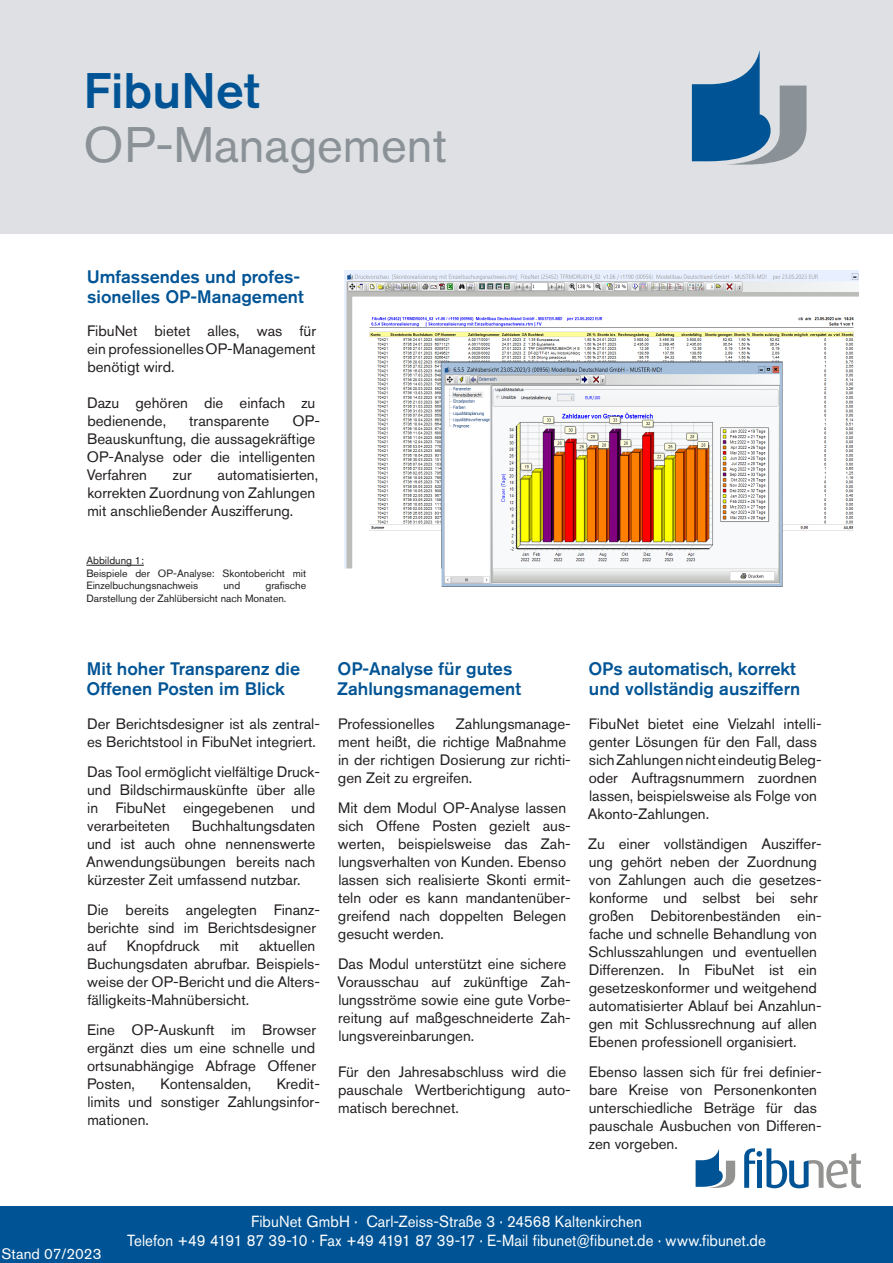
<style>
.page{position:relative;width:893px;height:1263px;background:#fff}
.page>*{position:absolute;margin:0;border:0;box-sizing:border-box;transform-origin:0 0}
.head_light{font:49.5px "Akzidenz Grotesk BE";color:#8a9297}
.head_light-2{font:500 49.5px "Akzidenz Grotesk BE";color:#005495}
.t1{font:500 18px/19.5px "Akzidenz Grotesk BE";color:#005495}
.t2{font:16.05px/19.2px "Akzidenz Grotesk BE";letter-spacing:.005em;color:#fff;text-align:center;scale:.94 1}
.t3{font:15px/18px "Akzidenz Grotesk BE";color:#231f20}
.t4{font:15px "Akzidenz Grotesk BE";color:#fff}
.t5{font:10.5px/12.6px "Akzidenz Grotesk BE";color:#231f20}
</style>
<div class="page">
<div style="left:0;top:1206px;width:893px;height:57px;background:#005495"></div>
<svg style="left:744px;top:1148px;width:117px;height:40px"></svg>
<svg style="left:696px;top:1149px;width:39px;height:39px"></svg>
<div style="left:0;top:0;width:893px;height:234px;background:#dee0e3"></div>
<svg style="left:692px;top:50px;width:114px;height:115px"></svg>
<hr style="left:86px;top:565px;width:58px;height:1px;background:#231f20">
<img style="left:344px;top:270px;width:515px;height:316px">
<p class="head_light-2" style="left:83px;top:60px;width:178px">FibuNet</p>
<p class="head_light" style="left:83px;top:115px;width:365px">OP-Management</p>
<p class="t1" style="left:87px;top:267px;width:218px">Umfassendes und profes&shy;sionelles OP-Management</p>
<p class="t3" style="left:87px;top:322px;width:230px;text-align:justify">FibuNet bietet alles, was für ein professionelles OP-Management benötigt wird.</p>
<p class="t3" style="left:87px;top:394px;width:230px">Dazu gehören die einfach zu bedienende,</p>
<p class="t3" style="left:87px;top:412px;width:235px;text-indent:206px">OP-<br>Beauskunftung, die aussagekräftige<br>OP-Analyse oder die intelligenten<br>Verfahren</p>
<p class="t3" style="left:189px;top:412px;width:82px">transparente</p>
<p class="t3" style="left:87px;top:466px;width:232px;text-indent:130px">automatisierten, korrekten Zuordnung von Zahlungen mit anschließender Auszifferung.</p>
<p class="t3" style="left:173px;top:466px;width:20px">zur</p>
<p class="t5" style="left:86px;top:554px;width:59px">Abbildung 1:</p>
<p class="t5" style="left:86px;top:567px;width:221px">Beispiele der OP-Analyse: Skontobericht mit<br>Einzelbuchungsnachweis</p>
<p class="t5" style="left:86px;top:579px;width:221px;text-indent:179px">grafische<br>Darstellung der Zahlübersicht nach Monaten.</p>
<p class="t5" style="left:223px;top:579px;width:18px">und</p>
<p class="t1" style="left:87px;top:659px;width:215px">Mit hoher Transparenz die<br>Offenen Posten im Blick</p>
<p class="t3" style="left:87px;top:715px;width:234px">Der Berichtsdesigner ist als zentral&shy;es Berichtstool in FibuNet integriert.</p>
<p class="t3" style="left:87px;top:763px;width:234px">Das Tool ermöglicht vielfältige Druck&shy;und Bildschirmauskünfte über alle in FibuNet eingegebenen und verarbeiteten</p>
<p class="t3" style="left:86px;top:817px;width:231px;text-align:justify;text-indent:106px">Buchhaltungsdaten und ist auch ohne nennenswerte Anwendungsübungen bereits nach kürzester Zeit umfassend nutzbar.</p>
<p class="t3" style="left:87px;top:901px;width:234px">Die bereits angelegten Finanz&shy;berichte sind im Berichtsdesigner auf</p>
<p class="t3" style="left:87px;top:937px;width:234px;text-indent:172px">aktuellen<br>Buchungsdaten abrufbar. Beispiels&shy;weise der OP-Bericht und die Alters&shy;fälligkeits-Mahnübersicht.</p>
<p class="t3" style="left:87px;top:1021px;width:230px;text-align:justify">Eine OP-Auskunft im Browser ergänzt dies um eine schnelle und ortsunabhängige Abfrage Offener Posten,</p>
<p class="t3" style="left:127px;top:937px;width:74px">Knopfdruck</p>
<p class="t3" style="left:220px;top:937px;width:21px">mit</p>
<p class="t3" style="left:87px;top:1075px;width:234px;text-align:justify;text-indent:189px">Kredit&shy;limits und sonstiger Zahlungsinfor&shy;mationen.</p>
<p class="t3" style="left:161px;top:1075px;width:92px">Kontensalden,</p>
<p class="t1" style="left:337px;top:659px;width:185px">OP-Analyse für gutes<br>Zahlungsmanagement</p>
<p class="t3" style="left:338px;top:715px;width:98px">Professionelles</p>
<p class="t3" style="left:338px;top:715px;width:234px;text-indent:118px">Zahlungsmanage&shy;ment heißt, die richtige Maßnahme in der richtigen Dosierung zur richti&shy;gen Zeit zu ergreifen.</p>
<p class="t3" style="left:338px;top:799px;width:234px">Mit dem Modul OP-Analyse lassen sich Offene Posten gezielt aus&shy;werten, beispielsweise das Zah&shy;lungsverhalten von Kunden. Ebenso lassen sich realisierte Skonti ermit&shy;teln oder es kann mandantenüber&shy;greifend nach doppelten Belegen gesucht werden.</p>
<p class="t3" style="left:338px;top:955px;width:235px">Das Modul unterstützt eine sichere<br>Vorausschau auf zukünftige Zah&shy;lungsströme sowie eine gute Vorbe&shy;reitung auf maßgeschneiderte Zah&shy;lungsvereinbarungen.</p>
<p class="t3" style="left:338px;top:1063px;width:234px">Für den Jahresabschluss wird die pauschale Wertberichtigung auto&shy;matisch berechnet.</p>
<p class="t1" style="left:588px;top:659px;width:213px">OPs automatisch, korrekt und vollständig ausziffern</p>
<p class="t3" style="left:588px;top:715px;width:235px">FibuNet bietet eine Vielzahl intelli&shy;genter Lösungen für den Fall, dass sich Zahlungen nicht eindeutig Beleg&shy;oder Auftragsnummern zuordnen lassen, beispielsweise als Folge von Akonto-Zahlungen.</p>
<p class="t3" style="left:588px;top:835px;width:235px">Zu einer vollständigen Ausziffer&shy;ung gehört neben der Zuordnung von Zahlungen auch die gesetzes&shy;konforme und selbst bei sehr großen Debitorenbeständen ein&shy;fache und schnelle Behandlung von Schlusszahlungen und eventuellen Differenzen. In FibuNet ist ein gesetzeskonformer und weitgehend automatisierter Ablauf bei Anzahlun&shy;gen mit Schlussrechnung auf allen Ebenen professionell organisiert.</p>
<p class="t3" style="left:589px;top:1063px;width:234px">Ebenso lassen sich für frei definier&shy;bare Kreise von Personenkonten unterschiedliche Beträge für das pauschale Ausbuchen von Differen&shy;zen vorgeben.</p>
<p class="t4" style="left:2px;top:1244px;width:101px">Stand 07/2023</p>
<p class="t2" style="left:127px;top:1212px;width:681px">FibuNet GmbH · Carl-Zeiss-Straße 3 · 24568 Kaltenkirchen<br>Telefon +49 4191 87 39-10 · Fax +49 4191 87 39-17 · E-Mail fibunet@fibunet.de · www.fibunet.de</p>
</div>
